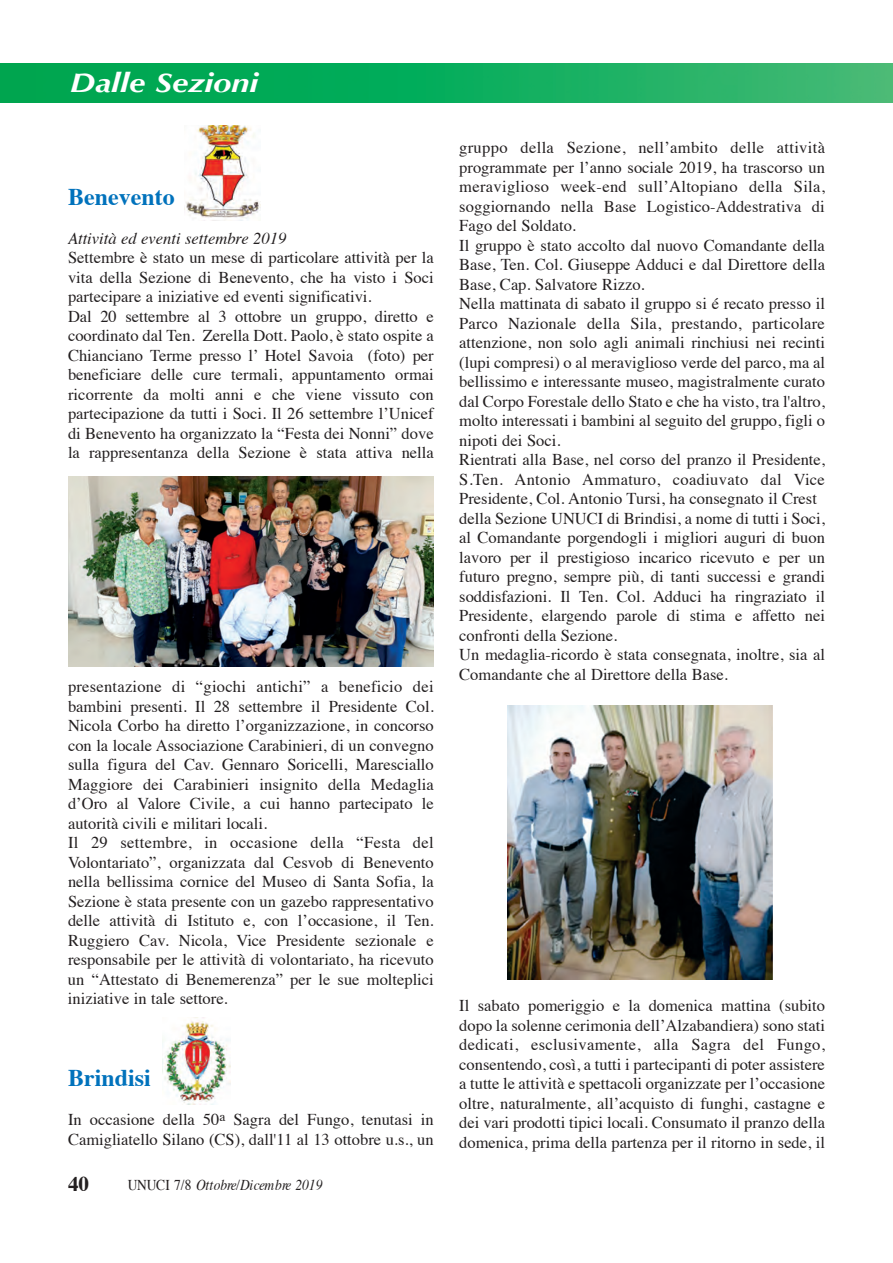
<style>
.page{position:relative;width:893px;height:1263px;background:#fff}
.page>*{position:absolute;margin:0;border:0;box-sizing:border-box;transform-origin:0 0}
.t1{font:italic 700 27px "Optima";color:#fff;scale:1.2 1}
.t2{font:700 24px "Times";color:#0072bc}
.t3{font:700 21px "Times";color:#231f20}
.t4{font:16.5px/19.5px "Times";color:#231f20}
.t5{font:italic 15px "Times";color:#231f20;scale:.9 1}
.s1{font-style:italic}
.s2{font-style:normal}
</style>
<div class="page">
<img style="left:0;top:64px;width:893px;height:39px">
<img style="left:68px;top:477px;width:366px;height:189px">
<img style="left:162px;top:1020px;width:68px;height:84px">
<img style="left:508px;top:706px;width:264px;height:273px">
<img style="left:184px;top:125px;width:77px;height:95px">
<p class="t1" style="left:70px;top:67px;width:159px">Dalle Sezioni</p>
<p class="t2" style="left:68px;top:187px;width:108px">Benevento</p>
<p class="t4" style="left:68px;top:230px;width:367px"><span class="s1">Attività ed eventi settembre 2019<br></span>Settembre è stato un mese di particolare attività per la vita della Sezione di Benevento, che ha visto i Soci partecipare a iniziative ed eventi significativi.<br>Dal 20 settembre al 3 ottobre un gruppo, diretto e coordinato dal Ten. Zerella Dott. Paolo, è stato ospite a Chianciano Terme presso l’ Hotel Savoia (foto) per beneficiare delle cure termali, appuntamento ormai ricorrente da molti anni e che viene vissuto con partecipazione da tutti i Soci. Il 26 settembre l’Unicef di Benevento ha organizzato la “Festa dei Nonni” dove la rappresentanza della Sezione è stata attiva nella</p>
<p class="t4" style="left:68px;top:678px;width:367px">presentazione di “giochi antichi” a beneficio dei bambini presenti. Il 28 settembre il Presidente Col.<br>Nicola Corbo ha diretto l’organizzazione, in concorso con la locale Associazione Carabinieri, di un convegno sulla figura del Cav. Gennaro Soricelli, Maresciallo Maggiore dei Carabinieri insignito della Medaglia d’Oro al Valore Civile, a cui hanno partecipato le autorità civili e militari locali.<br>Il 29 settembre, in occasione della “Festa del Volontariato”, organizzata dal Cesvob di Benevento nella bellissima cornice del Museo di Santa Sofia, la Sezione è stata presente con un gazebo rappresentativo delle attività di Istituto e, con l’occasione, il Ten.<br>Ruggiero Cav. Nicola, Vice Presidente sezionale e responsabile per le attività di volontariato, ha ricevuto un “Attestato di Benemerenza” per le sue molteplici iniziative in tale settore.</p>
<p class="t2" style="left:68px;top:1068px;width:84px">Brindisi</p>
<p class="t4" style="left:68px;top:1111px;width:367px">In occasione della 50<sup>a</sup> Sagra del Fungo, tenutasi in<br>Camigliatello Silano (CS), dall'11 al 13 ottobre u.s., un</p>
<p class="t3" style="left:68px;top:1175px;width:22px">40</p>
<p class="t5" style="left:128px;top:1179px;width:218px"><span class="s2">UNUCI 7/8</span> Ottobre/Dicembre 2019</p>
<p class="t4" style="left:459px;top:139px;width:367px">gruppo della Sezione, nell’ambito delle attività programmate per l’anno sociale 2019, ha trascorso un meraviglioso week-end sull’Altopiano della Sila, soggiornando nella Base Logistico-Addestrativa di Fago del Soldato.<br>Il gruppo è stato accolto dal nuovo Comandante della Base, Ten. Col. Giuseppe Adduci e dal Direttore della Base, Cap. Salvatore Rizzo.<br>Nella mattinata di sabato il gruppo si é recato presso il Parco Nazionale della Sila, prestando, particolare attenzione, non solo agli animali rinchiusi nei recinti (lupi compresi) o al meraviglioso verde del parco, ma al bellissimo e interessante museo, magistralmente curato dal Corpo Forestale dello Stato e che ha visto, tra l'altro, molto interessati i bambini al seguito del gruppo, figli o nipoti dei Soci.<br>Rientrati alla Base, nel corso del pranzo il Presidente, S.Ten. Antonio Ammaturo, coadiuvato dal Vice Presidente, Col. Antonio Tursi, ha consegnato il Crest della Sezione UNUCI di Brindisi, a nome di tutti i Soci, al Comandante porgendogli i migliori auguri di buon lavoro per il prestigioso incarico ricevuto e per un futuro pregno, sempre più, di tanti successi e grandi soddisfazioni. Il Ten. Col. Adduci ha ringraziato il Presidente, elargendo parole di stima e affetto nei confronti della Sezione.<br>Un medaglia-ricordo è stata consegnata, inoltre, sia al Comandante che al Direttore della Base.</p>
<p class="t4" style="left:459px;top:997px;width:367px;text-align:justify">Il sabato pomeriggio e la domenica mattina (subito dopo la solenne cerimonia dell’Alzabandiera) sono stati dedicati, esclusivamente, alla Sagra del Fungo, consentendo, così, a tutti i partecipanti di poter assistere a tutte le attività e spettacoli organizzate per l’occasione oltre, naturalmente, all’acquisto di funghi, castagne e dei vari prodotti tipici locali. Consumato il pranzo della domenica, prima della partenza per il ritorno in sede, il</p>
</div>
